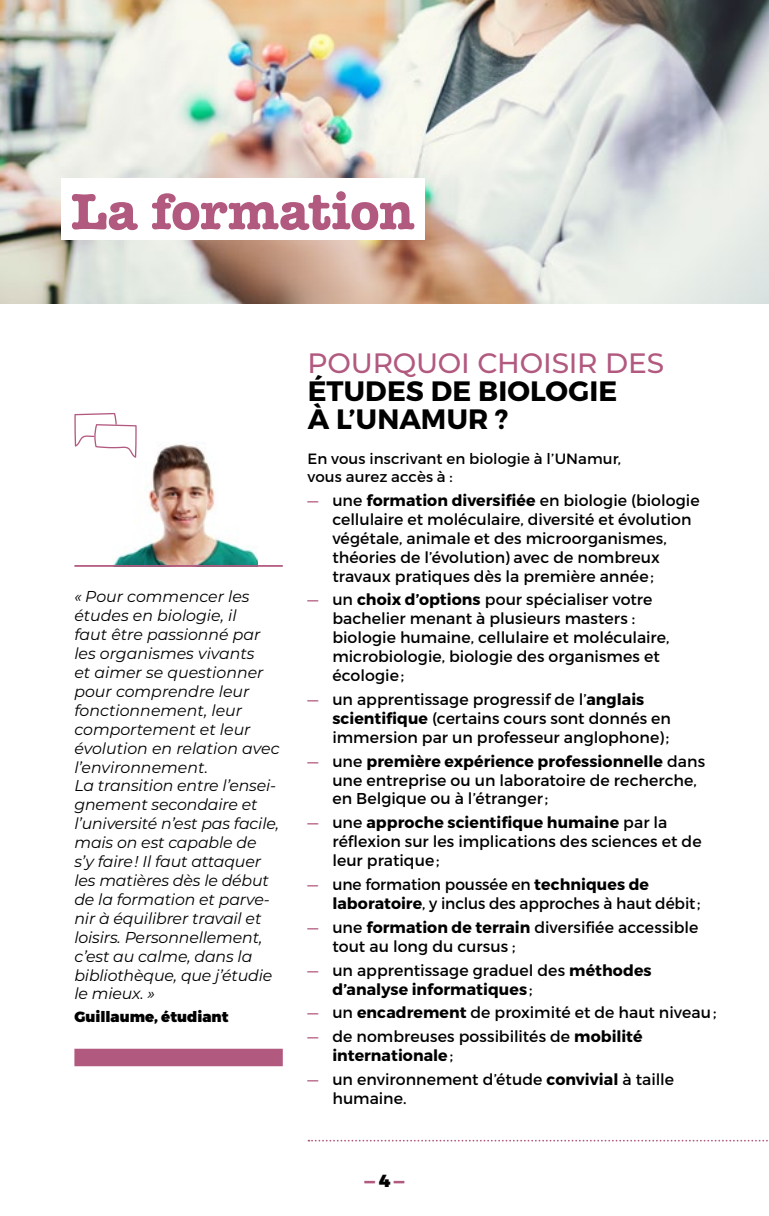
<style>
.page{position:relative;width:769px;height:1216px;background:#fff}
.page>*{position:absolute;margin:0;border:0;box-sizing:border-box;transform-origin:0 0}
.t1{font:700 52.5px "American Typewriter";letter-spacing:-.01em;color:#b2597f}
.t2{font:700 28px/28px "Montserrat";letter-spacing:.01em;color:#000}
.t3{font:500 28px "Montserrat";letter-spacing:-.005em;color:#b2597f}
.t4{font:900 17.5px "Montserrat";color:#b2597f}
.t5{font:15.75px/18.9px "Montserrat";color:#000}
.t6{font:italic 15.75px/18.9px "Montserrat";letter-spacing:-.01em;color:#000}
.t7{font:700 15.75px/18.9px "Montserrat";letter-spacing:.005em;color:#000}
.t8{font:14.88px/17.8px "Montserrat";letter-spacing:.005em;color:#000}
.t9{font:900 14.88px "Montserrat";color:#000}
.s1{color:#b2597f}
.s2{font-weight:700}
.s3{font-weight:400;color:#b2597f}
.s4{font-weight:400}
.s5{color:#000}
</style>
<div class="page">
<img style="left:0;top:0;width:769px;height:304px">
<div style="left:61px;top:178px;width:363px;height:62px;background:#fff"></div>
<div style="left:74px;top:1048px;width:209px;height:18px;background:#b2597f"></div>
<img style="left:113px;top:444px;width:145px;height:121px">
<hr style="left:74px;top:565px;width:209px;height:2px;background:#b2597f">
<svg style="left:74px;top:413px;width:63px;height:45px"></svg>
<svg style="left:308px;top:1139px;width:460px;height:2px"></svg>
<h1 class="t1" style="left:71px;top:166px;width:345px">La formation</h1>
<p class="t6" style="left:74px;top:586px;width:207px">« Pour commencer les études en biologie, il<br>faut être passionné par les organismes vivants<br>et aimer se questionner pour comprendre leur fonctionnement, leur comportement et leur évolution en relation avec l’environnement.<br>La transition entre l’ensei&shy;gnement secondaire et l’université n’est pas facile, mais on est capable de s’y faire ! Il faut attaquer les matières dès le début de la formation et parve&shy;nir à équilibrer travail et loisirs. Personnellement, c’est au calme, dans la bibliothèque, que j’étudie le mieux. »</p>
<p class="t9" style="left:74px;top:1007px;width:156px">Guillaume, étudiant</p>
<h2 class="t3" style="left:308px;top:343px;width:358px">POURQUOI CHOISIR DES</h2>
<h2 class="t2" style="left:308px;top:377px;width:311px">ÉTUDES DE BIOLOGIE<br>À L’UNAMUR ?</h2>
<p class="t8" style="left:308px;top:450px;width:315px">En vous inscrivant en biologie à l’UNamur, vous aurez accès à :</p>
<p class="t5" style="left:332px;top:491px;width:369px;text-indent:-25px"><span class="s1">—</span> une <span class="s2">formation diversifiée</span> en biologie (biologie cellulaire et moléculaire, diversité et évolution végétale, animale et des microorganismes, théories de l’évolution) avec de nombreux travaux pratiques dès la première année;</p>
<p class="t5" style="left:332px;top:590px;width:339px;text-indent:-25px"><span class="s1">—</span> un <span class="s2">choix d’options</span> pour spécialiser votre bachelier menant à plusieurs masters : biologie humaine, cellulaire et moléculaire, microbiologie, biologie des organismes et écologie;</p>
<p class="t5" style="left:332px;top:689px;width:340px;text-indent:-25px"><span class="s1">—</span> un apprentissage progressif de l’<span class="s2">anglais scientifique</span> (certains cours sont donnés en immersion par un professeur anglophone);</p>
<p class="t5" style="left:332px;top:751px;width:374px;text-indent:-25px"><span class="s1">—</span> une <span class="s2">première expérience professionnelle</span> dans une entreprise ou un laboratoire de recherche, en Belgique ou à l’étranger;</p>
<p class="t5" style="left:332px;top:813px;width:371px;text-indent:-25px"><span class="s1">—</span> une <span class="s2">approche scientifique humaine</span> par la réflexion sur les implications des sciences et de leur pratique;</p>
<p class="t5" style="left:332px;top:874px;width:369px;text-indent:-25px"><span class="s1">—</span> une formation poussée en <span class="s2">techniques de laboratoire</span>, y inclus des approches à haut débit;</p>
<p class="t5" style="left:332px;top:917px;width:368px;text-indent:-25px"><span class="s1">—</span> une <span class="s2">formation de terrain</span> diversifiée accessible tout au long du cursus ;</p>
<p class="t7" style="left:332px;top:960px;width:321px;text-indent:-25px"><span class="s3">—</span> <span class="s4">un apprentissage graduel des</span> méthodes d’analyse informatiques<span class="s4">;</span></p>
<p class="t5" style="left:308px;top:1003px;width:410px"><span class="s1">—</span> un <span class="s2">encadrement</span> de proximité et de haut niveau;</p>
<p class="t5" style="left:332px;top:1027px;width:312px;text-indent:-25px"><span class="s1">—</span> de nombreuses possibilités de <span class="s2">mobilité internationale</span>;</p>
<p class="t5" style="left:332px;top:1069px;width:343px;text-indent:-25px"><span class="s1">—</span> un environnement d’étude <span class="s2">convivial</span> à taille humaine.</p>
<p class="t4" style="left:364px;top:1169px;width:42px">—<span class="s5">4</span>—</p>
</div>
